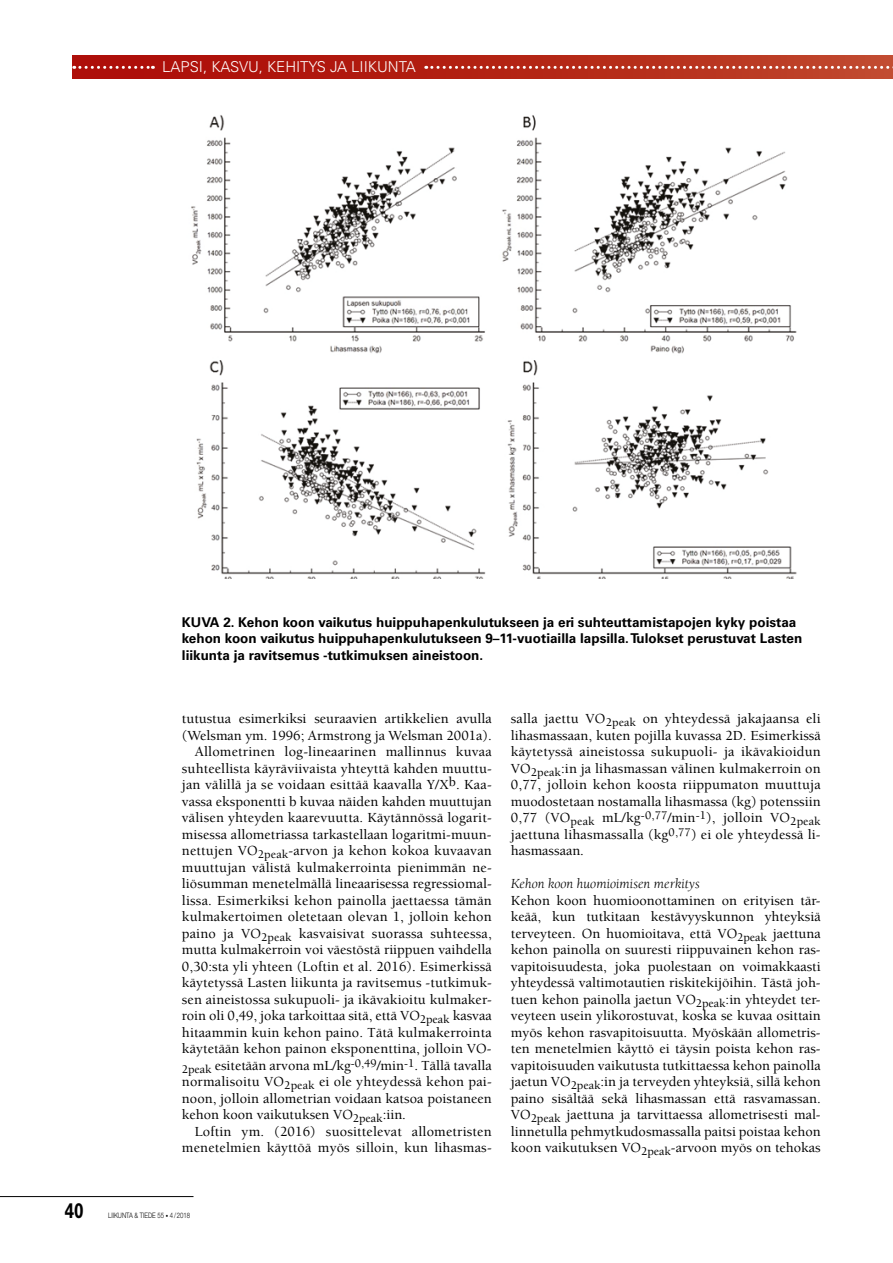
<style>
.page{position:relative;width:893px;height:1263px;background:#fff}
.page>*{position:absolute;margin:0;border:0;box-sizing:border-box;transform-origin:0 0}
.t1{font:700 21px "Univers";color:#000;scale:.8 1}
.t2{font:300 15px "Univers";color:#fff}
.t3{font:500 14.25px/16.5px "Berkeley";letter-spacing:.01em;color:#000;text-align:justify}
.t4{font:italic 14.25px "Berkeley";color:#000}
.t5{font:700 13.5px/16.5px "Univers";color:#000}
.t6{font:300 7.5px "Helvetica Neue";color:#000;scale:.8 1}
.s1{font-size:6px}
</style>
<div class="page">
<img style="left:191px;top:115px;width:606px;height:463px">
<hr style="left:0;top:1196px;width:193px;height:1px;background:#000">
<div style="left:72px;top:55px;width:821px;height:24px;background:linear-gradient(to right,#ab0703,#be452a)"></div>
<svg style="left:74px;top:66px;width:79px;height:3px"></svg>
<svg style="left:426px;top:66px;width:467px;height:3px"></svg>
<p class="t2" style="left:162px;top:57px;width:255px">LAPSI, KASVU, KEHITYS JA LIIKUNTA</p>
<p class="t5" style="left:182px;top:614px;width:622px">KUVA 2. Kehon koon vaikutus huippuhapenkulutukseen ja eri suhteuttamistapojen kyky poistaa kehon koon vaikutus huippuhapenkulutukseen 9–11-vuotiailla lapsilla. Tulokset perustuvat Lasten liikunta ja ravitsemus -tutkimuksen aineistoon.</p>
<p class="t3" style="left:182px;top:711px;width:311px">tutustua esimerkiksi seuraavien artikkelien avulla</p>
<p class="t3" style="left:182px;top:727px;width:311px">(Welsman ym. 1996; Armstrong ja Welsman 2001a).</p>
<p class="t3" style="left:195px;top:744px;width:299px">Allometrinen log-lineaarinen mallinnus kuvaa</p>
<p class="t3" style="left:182px;top:760px;width:312px">suhteellista käyräviivaista yhteyttä kahden muuttu-</p>
<p class="t3" style="left:182px;top:777px;width:311px">jan välillä ja se voidaan esittää kaavalla Y/X<sup>b</sup>. Kaa-</p>
<p class="t3" style="left:182px;top:793px;width:311px">vassa eksponentti b kuvaa näiden kahden muuttujan</p>
<p class="t3" style="left:182px;top:810px;width:311px">välisen yhteyden kaarevuutta. Käytännössä logarit-</p>
<p class="t3" style="left:182px;top:826px;width:311px">misessa allometriassa tarkastellaan logaritmi-muun-</p>
<p class="t3" style="left:182px;top:843px;width:311px">nettujen VO<sub>2peak</sub>-arvon ja kehon kokoa kuvaavan</p>
<p class="t3" style="left:182px;top:859px;width:311px">muuttujan välistä kulmakerrointa pienimmän ne-</p>
<p class="t3" style="left:182px;top:876px;width:311px">liösumman menetelmällä lineaarisessa regressiomal-</p>
<p class="t3" style="left:182px;top:892px;width:311px">lissa. Esimerkiksi kehon painolla jaettaessa tämän</p>
<p class="t3" style="left:182px;top:909px;width:311px">kulmakertoimen oletetaan olevan 1, jolloin kehon</p>
<p class="t3" style="left:182px;top:925px;width:311px">paino ja VO<sub>2peak</sub> kasvaisivat suorassa suhteessa,</p>
<p class="t3" style="left:182px;top:942px;width:311px">mutta kulmakerroin voi väestöstä riippuen vaihdella</p>
<p class="t3" style="left:182px;top:958px;width:311px">0,30:sta yli yhteen (Loftin et al. 2016). Esimerkissä</p>
<p class="t3" style="left:182px;top:975px;width:312px">käytetyssä Lasten liikunta ja ravitsemus -tutkimuk-</p>
<p class="t3" style="left:182px;top:991px;width:311px">sen aineistossa sukupuoli- ja ikävakioitu kulmaker-</p>
<p class="t3" style="left:182px;top:1008px;width:311px">roin oli 0,49, joka tarkoittaa sitä, että VO<sub>2peak</sub> kasvaa</p>
<p class="t3" style="left:182px;top:1024px;width:311px">hitaammin kuin kehon paino. Tätä kulmakerrointa</p>
<p class="t3" style="left:182px;top:1041px;width:311px">käytetään kehon painon eksponenttina, jolloin VO-</p>
<p class="t3" style="left:182px;top:1057px;width:311px"><sub>2peak</sub> esitetään arvona mL/kg<sup>-0,49</sup>/min<sup>-1</sup>. Tällä tavalla</p>
<p class="t3" style="left:182px;top:1074px;width:311px">normalisoitu VO<sub>2peak</sub> ei ole yhteydessä kehon pai-</p>
<p class="t3" style="left:182px;top:1090px;width:311px">noon, jolloin allometrian voidaan katsoa poistaneen</p>
<p class="t3" style="left:182px;top:1107px;width:226px">kehon koon vaikutuksen VO<sub>2peak</sub>:iin.</p>
<p class="t3" style="left:195px;top:1123px;width:299px">Loftin ym. (2016) suosittelevat allometristen</p>
<p class="t3" style="left:182px;top:1140px;width:311px">menetelmien käyttöä myös silloin, kun lihasmas-</p>
<h1 class="t1" style="left:65px;top:1199px;width:25px">40</h1>
<p class="t6" style="left:108px;top:1211px;width:104px">LIIKUNTA &amp; TIEDE 55 <span class="s1">•</span> 4/2018</p>
<p class="t3" style="left:511px;top:711px;width:311px">salla jaettu VO<sub>2peak</sub> on yhteydessä jakajaansa eli lihasmassaan, kuten pojilla kuvassa 2D. Esimerkissä käytetyssä aineistossa sukupuoli- ja ikävakioidun VO<sub>2peak</sub>:in ja lihasmassan välinen kulmakerroin on 0,77, jolloin kehon koosta riippumaton muuttuja muodostetaan nostamalla lihasmassa (kg) potenssiin 0,77 (VO<sub>peak</sub> mL/kg<sup>-0,77</sup>/min<sup>-1</sup>), jolloin VO<sub>2peak </sub>jaettuna lihasmassalla (kg<sup>0,77</sup>) ei ole yhteydessä li&shy;hasmassaan.</p>
<p class="t4" style="left:511px;top:877px;width:190px">Kehon koon huomioimisen merkitys</p>
<p class="t3" style="left:511px;top:892px;width:311px">Kehon koon huomioonottaminen on erityisen tär&shy;keää, kun tutkitaan kestävyyskunnon yhteyksiä terveyteen. On huomioitava, että VO<sub>2peak</sub> jaettuna kehon painolla on suuresti riippuvainen kehon ras&shy;vapitoisuudesta, joka puolestaan on voimakkaasti yhteydessä valtimotautien riskitekijöihin. Tästä joh&shy;tuen kehon painolla jaetun VO<sub>2peak</sub>:in yhteydet ter&shy;veyteen usein ylikorostuvat, koska se kuvaa osittain myös kehon rasvapitoisuutta. Myöskään allometris&shy;ten menetelmien käyttö ei täysin poista kehon ras&shy;vapitoisuuden vaikutusta tutkittaessa kehon painolla jaetun VO<sub>2peak</sub>:in ja terveyden yhteyksiä, sillä kehon paino sisältää sekä lihasmassan että rasvamassan.<br>VO<sub>2peak</sub> jaettuna ja tarvittaessa allometrisesti mal&shy;linnetulla pehmytkudosmassalla paitsi poistaa kehon koon vaikutuksen VO<sub>2peak</sub>-arvoon myös on tehokas</p>
</div>
